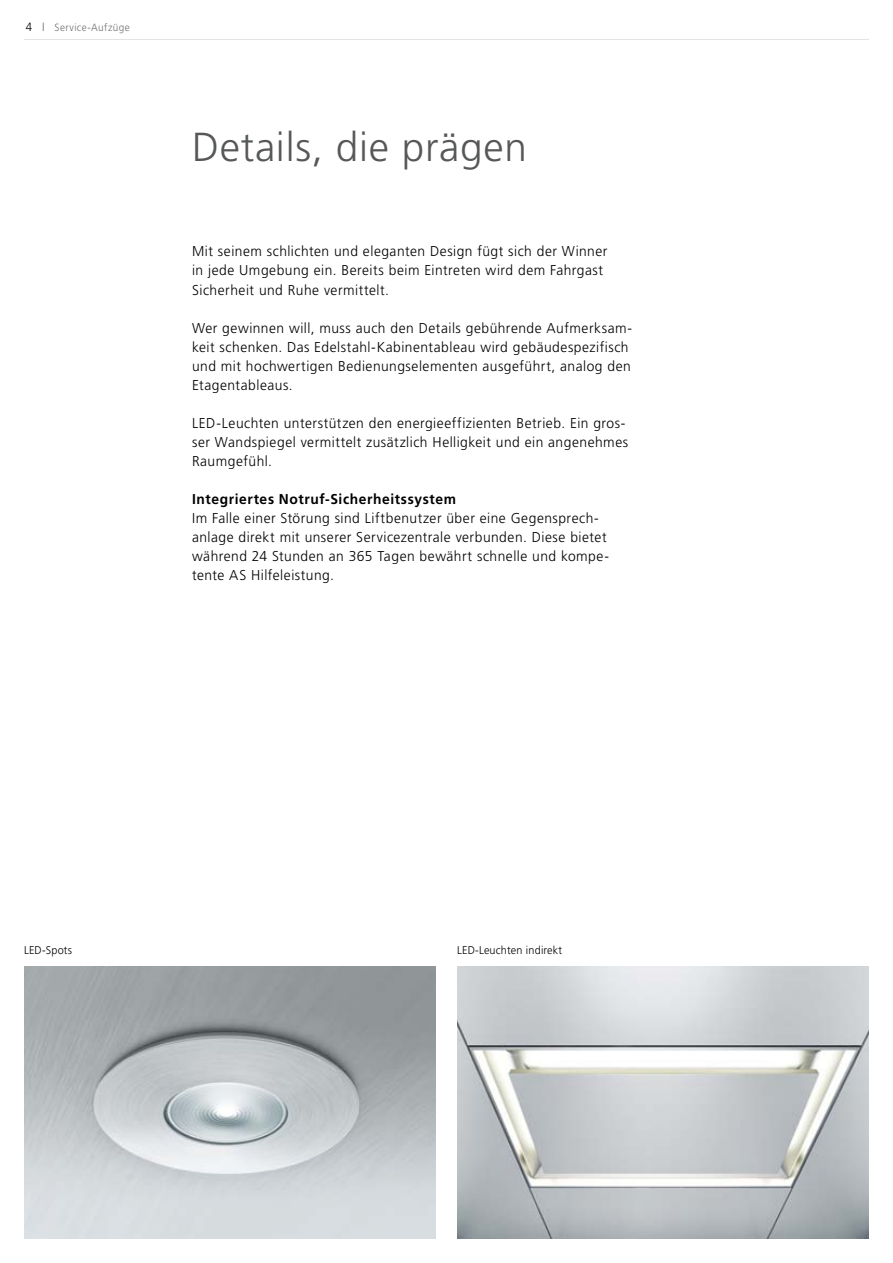
<style>
.page{position:relative;width:893px;height:1263px;background:#fff}
.page>*{position:absolute;margin:0;border:0;box-sizing:border-box;transform-origin:0 0}
.t1{font:300 40.5px "Frutiger";letter-spacing:.02em;color:#565757}
.t2{font:300 14.25px/19px "Frutiger";letter-spacing:.035em;color:#000}
.t3{font:700 14.25px "Frutiger";letter-spacing:.045em;color:#000}
.t4{font:300 11.25px "Frutiger";letter-spacing:.015em;color:#000}
.t5{font:300 10.5px "Frutiger";letter-spacing:.04em;color:#6e6f70;scale:.95 1}
.s1{font-size:12px;color:#000}
.s2{font-size:12px}
</style>
<div class="page">
<hr style="left:24px;top:39px;width:845px;height:1px;background:#e2e3e4">
<img style="left:24px;top:967px;width:412px;height:272px">
<img style="left:457px;top:967px;width:412px;height:272px">
<p class="t5" style="left:26px;top:22px;width:111px"><span class="s1">4</span> <span class="s2">I</span> Service-Aufzüge</p>
<h1 class="t1" style="left:192px;top:124px;width:336px">Details, die prägen</h1>
<p class="t2" style="left:192px;top:242px;width:417px">Mit seinem schlichten und eleganten Design fügt sich der Winner in jede Umgebung ein. Bereits beim Eintreten wird dem Fahrgast<br>Sicherheit und Ruhe vermittelt.</p>
<p class="t2" style="left:192px;top:318px;width:442px">Wer gewinnen will, muss auch den Details gebührende Aufmerksam&shy;keit schenken. Das Edelstahl-Kabinentableau wird gebäudespezifisch und mit hochwertigen Bedienungselementen ausgeführt, analog den Etagentableaus.</p>
<p class="t2" style="left:192px;top:413px;width:438px">LED-Leuchten unterstützen den energieeffizienten Betrieb. Ein gros&shy;ser Wandspiegel vermittelt zusätzlich Helligkeit und ein angenehmes<br>Raumgefühl.</p>
<p class="t3" style="left:192px;top:491px;width:265px">Integriertes Notruf-Sicherheitssystem</p>
<p class="t2" style="left:192px;top:509px;width:418px">Im Falle einer Störung sind Liftbenutzer über eine Gegensprech&shy;anlage direkt mit unserer Servicezentrale verbunden. Diese bietet während 24 Stunden an 365 Tagen bewährt schnelle und kompe&shy;tente AS Hilfeleistung.</p>
<p class="t4" style="left:24px;top:944px;width:49px">LED-Spots</p>
<p class="t4" style="left:457px;top:944px;width:106px">LED-Leuchten indirekt</p>
</div>
